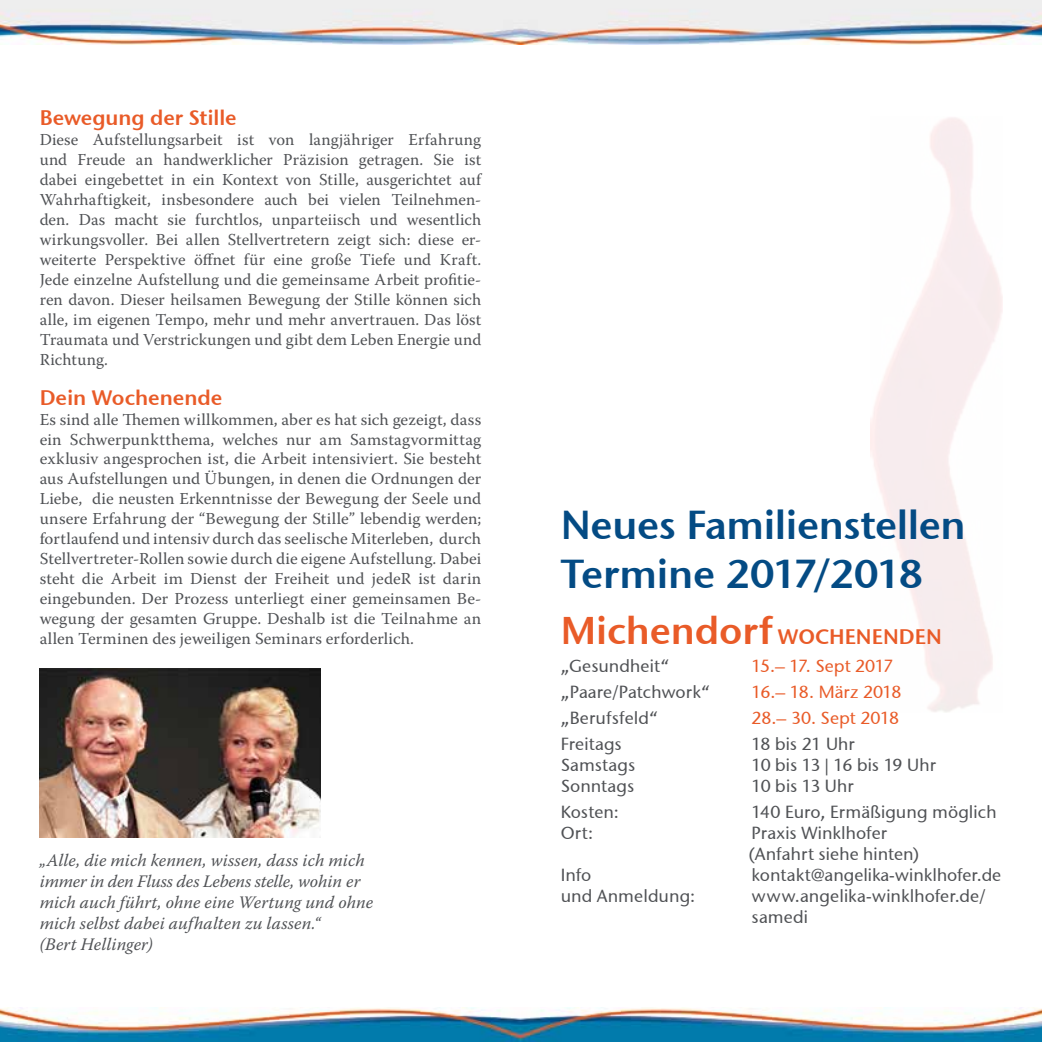
<style>
.page{position:relative;width:1042px;height:1042px;background:#fff}
.page>*{position:absolute;margin:0;border:0;box-sizing:border-box;transform-origin:0 0}
.t1{font:40.25px/48.3px "Stone Sans Semi ITCTT";letter-spacing:-.015em;color:#044b84}
.t2{font:21px "Stone Sans Semi ITCTT";color:#e95b28}
.t3{font:17.5px/21px "Stone Sans ITCTT Medium";letter-spacing:.005em;color:#505255}
.t4{font:italic 17.5px/21px "Warnock Pro";letter-spacing:.005em;color:#505255}
.t5{font:17.5px "Stone Sans ITCTT Medium";color:#e95b28}
.t6{font:16.62px/19.9px "Warnock Pro";color:#505255;text-align:justify}
.s1{font-size:38.5px}
</style>
<div class="page">
<img style="left:0;top:0;width:1042px;height:45px">
<img style="left:0;top:1007px;width:1042px;height:35px">
<img style="left:40px;top:668px;width:281px;height:169px">
<p class="t2" style="left:40px;top:105px;width:198px">Bewegung der Stille</p>
<p class="t6" style="left:40px;top:129px;width:443px">Diese Aufstellungsarbeit ist von langjähriger Erfahrung und Freude an handwerklicher Präzision getragen. Sie ist dabei eingebettet in ein Kontext von Stille, ausgerichtet auf Wahrhaftigkeit, insbesondere auch bei vielen Teilnehmen&shy;den. Das macht sie furchtlos, unparteiisch und wesentlich wirkungsvoller. Bei allen Stellvertretern zeigt sich: diese er&shy;weiterte Perspektive öffnet für eine große Tiefe und Kraft.<br>Jede einzelne Aufstellung und die gemeinsame Arbeit profitie&shy;ren davon. Dieser heilsamen Bewegung der Stille können sich alle, im eigenen Tempo, mehr und mehr anvertrauen. Das löst Traumata und Verstrickungen und gibt dem Leben Energie und Richtung.</p>
<p class="t2" style="left:40px;top:384px;width:184px">Dein Wochenende</p>
<p class="t6" style="left:40px;top:409px;width:443px">Es sind alle Themen willkommen, aber es hat sich gezeigt, dass ein Schwerpunktthema, welches nur am Samstagvormittag exklusiv angesprochen ist, die Arbeit intensiviert. Sie besteht aus Aufstellungen und Übungen, in denen die Ordnungen der Liebe, die neusten Erkenntnisse der Bewegung der Seele und unsere Erfahrung der “Bewegung der Stille” lebendig werden; fortlaufend und intensiv durch das seelische Miterleben, durch Stellvertreter-Rollen sowie durch die eigene Aufstellung. Dabei steht die Arbeit im Dienst der Freiheit und jedeR ist darin eingebunden. Der Prozess unterliegt einer gemeinsamen Be&shy;wegung der gesamten Gruppe. Deshalb ist die Teilnahme an allen Terminen des jeweiligen Seminars erforderlich.</p>
<p class="t4" style="left:40px;top:849px;width:335px">„Alle, die mich kennen, wissen, dass ich mich immer in den Fluss des Lebens stelle, wohin er mich auch führt, ohne eine Wertung und ohne mich selbst dabei aufhalten zu lassen.“<br>(Bert Hellinger)</p>
<h1 class="t1" style="left:561px;top:501px;width:407px">Neues Familienstellen<br>Termine 2017/2018</h1>
<p class="t2" style="left:561px;top:623px;width:383px"><span class="s1">Michendorf</span> WOCHENENDEN</p>
<p class="t3" style="left:561px;top:655px;width:110px">„Gesundheit“</p>
<p class="t5" style="left:751px;top:655px;width:143px">15.– 17. Sept 2017</p>
<p class="t3" style="left:561px;top:681px;width:151px">„Paare/Patchwork“</p>
<p class="t5" style="left:751px;top:681px;width:152px">16.– 18. März 2018</p>
<p class="t3" style="left:561px;top:707px;width:99px">„Berufsfeld“</p>
<p class="t5" style="left:751px;top:707px;width:149px">28.– 30. Sept 2018</p>
<p class="t3" style="left:561px;top:733px;width:63px">Freitags</p>
<p class="t3" style="left:751px;top:733px;width:105px">18 bis 21 Uhr</p>
<p class="t3" style="left:561px;top:754px;width:76px">Samstags</p>
<p class="t3" style="left:751px;top:754px;width:186px">10 bis 13 | 16 bis 19 Uhr</p>
<p class="t3" style="left:561px;top:775px;width:75px">Sonntags</p>
<p class="t3" style="left:751px;top:775px;width:104px">10 bis 13 Uhr</p>
<p class="t3" style="left:561px;top:801px;width:60px">Kosten:</p>
<p class="t3" style="left:751px;top:801px;width:247px">140 Euro, Ermäßigung möglich</p>
<p class="t3" style="left:561px;top:822px;width:34px">Ort:</p>
<p class="t3" style="left:749px;top:822px;width:172px">Praxis Winklhofer (Anfahrt siehe hinten)</p>
<p class="t3" style="left:561px;top:864px;width:32px">Info</p>
<p class="t3" style="left:751px;top:864px;width:251px">kontakt@angelika-winklhofer.de</p>
<p class="t3" style="left:561px;top:885px;width:136px">und Anmeldung:</p>
<p class="t3" style="left:751px;top:885px;width:236px">www.angelika-winklhofer.de/ samedi</p>
</div>
